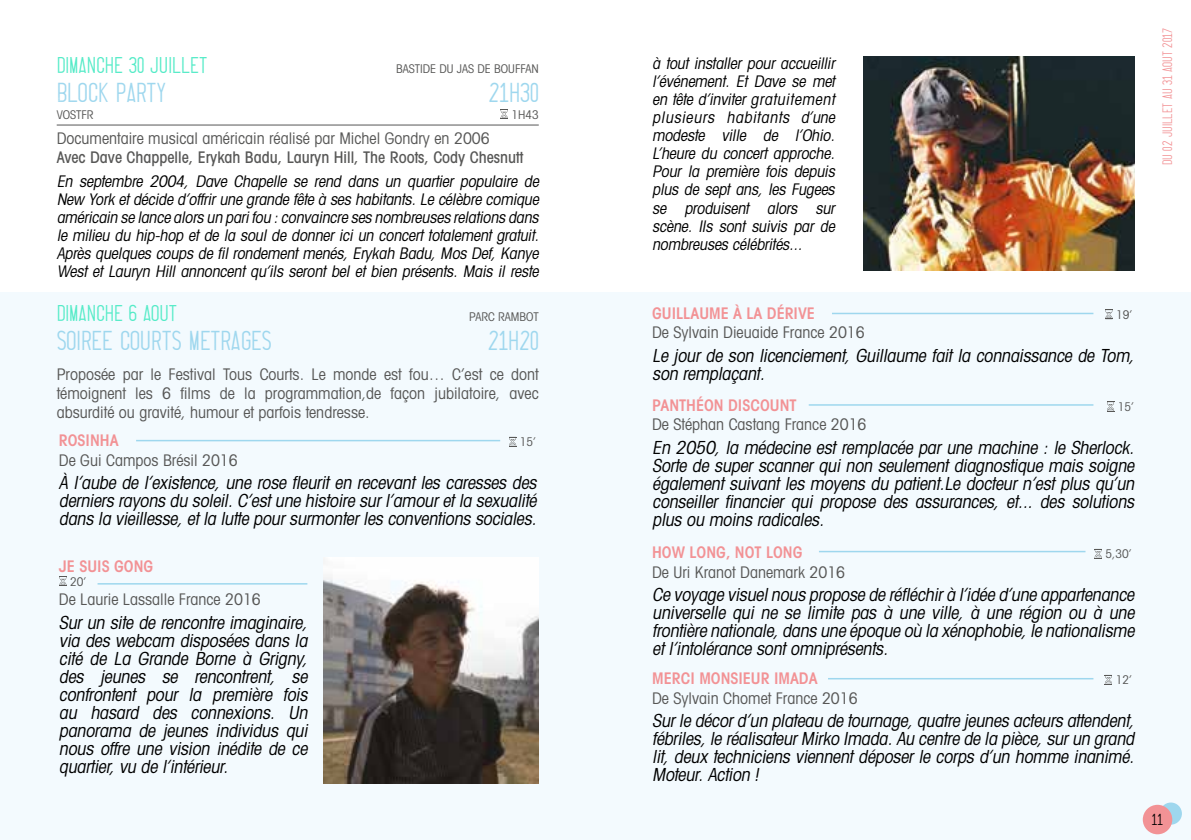
<style>
.page{position:relative;width:1191px;height:840px;background:#fff}
.page>*{position:absolute;margin:0;border:0;box-sizing:border-box;transform-origin:0 0}
.t1{font:24px "Thruster";color:#9ed7ee}
.t2{font:20px "Thruster";color:#54ebc7}
.t3{font:italic condensed 18px/18px "Avant Garde";letter-spacing:-.01em;color:#000;text-align:justify}
.t4{font:italic condensed 16px/18px "Avant Garde";color:#000;text-align:justify}
.t5{font:condensed 16px/19.2px "Avant Garde";color:#575756}
.t6{font:600 condensed 16px "Avant Garde";color:#f29295}
.t7{font:500 condensed 16px "Avant Garde";color:#575756}
.t8{font:14px "Thruster";color:#000}
.t9{font:condensed 12px "Avant Garde";color:#575756}
.t10{font:12px "Thruster";color:#f29295}
</style>
<div class="page">
<div style="left:0;top:292px;width:595px;height:547px;background:#f3fafe"></div>
<div style="left:595px;top:292px;width:596px;height:547px;background:#f3fafe"></div>
<div style="left:1159px;top:802px;width:22px;height:22px;background:#9ed7ee;border-radius:50%"></div>
<div style="left:1142px;top:804px;width:30px;height:29px;background:#f29295;border-radius:50%"></div>
<img style="left:863px;top:57px;width:271px;height:213px">
<hr style="left:57px;top:124px;width:482px;height:1px;background:#575756">
<svg style="left:500px;top:109px;width:8px;height:10px"></svg>
<svg style="left:1105px;top:309px;width:7px;height:10px"></svg>
<svg style="left:1107px;top:401px;width:7px;height:10px"></svg>
<svg style="left:59px;top:576px;width:8px;height:10px"></svg>
<svg style="left:509px;top:436px;width:7px;height:10px"></svg>
<svg style="left:1094px;top:548px;width:8px;height:10px"></svg>
<svg style="left:1104px;top:674px;width:8px;height:10px"></svg>
<hr style="left:136px;top:439px;width:364px;height:2px;background:#9ed7ee">
<hr style="left:819px;top:550px;width:266px;height:2px;background:#9ed7ee">
<hr style="left:828px;top:677px;width:265px;height:2px;background:#9ed7ee">
<hr style="left:808px;top:404px;width:285px;height:1px;background:#9ed7ee">
<hr style="left:832px;top:312px;width:261px;height:2px;background:#9ed7ee">
<hr style="left:98px;top:582px;width:209px;height:2px;background:#9ed7ee">
<img style="left:323px;top:557px;width:216px;height:225px">
<p class="t2" style="left:57px;top:56px;width:152px">DIMANCHE 30 JUILLET</p>
<p class="t9" style="left:396px;top:61px;width:144px">BASTIDE DU JAS DE BOUFFAN</p>
<h1 class="t1" style="left:57px;top:82px;width:111px">BLOCK PARTY</h1>
<h1 class="t1" style="left:489px;top:82px;width:51px">21H30</h1>
<p class="t9" style="left:57px;top:107px;width:38px">VOSTFR</p>
<p class="t9" style="left:511px;top:107px;width:29px">1H43</p>
<p class="t5" style="left:57px;top:128px;width:434px">Documentaire musical américain réalisé par Michel Gondry en 2006</p>
<p class="t7" style="left:57px;top:147px;width:468px">Avec Dave Chappelle, Erykah Badu, Lauryn Hill, The Roots, Cody Chesnutt</p>
<p class="t4" style="left:57px;top:171px;width:487px">En septembre 2004, Dave Chapelle se rend dans un quartier populaire de New York etdécide d’offrirune grande fête à ses habitants.Le célèbre comique américain se lance alors un parifou :convaincre ses nombreuses relations dans le milieu du hip-hop et de la soul de donner ici un concert totalement gratuit.<br>Après quelques coups de fil rondement menés, Erykah Badu, Mos Def, Kanye West et Lauryn Hill annoncent qu’ils seront bel et bien présents. Mais il reste</p>
<p class="t2" style="left:57px;top:305px;width:122px">DIMANCHE 6 AOUT</p>
<p class="t9" style="left:469px;top:309px;width:71px">PARC RAMBOT</p>
<h1 class="t1" style="left:57px;top:330px;width:216px">SOIREE COURTS METRAGES</h1>
<h1 class="t1" style="left:488px;top:330px;width:52px">21H20</h1>
<p class="t4" style="left:652px;top:54px;width:187px">à tout installer pour accueillir l’événement. Et Dave se met en tête d’inviter gratuitement plusieurs habitants d’une modeste ville de l’Ohio.<br>L’heure du concert approche.<br>Pour la première fois depuis plus de sept ans, les Fugees se produisent alors sur scène. Ils sont suivis par de nombreuses célébrités...</p>
<p class="t6" style="left:652px;top:303px;width:164px">GUILLAUME À LA DÉRIVE</p>
<p class="t9" style="left:1116px;top:307px;width:18px">19’</p>
<p class="t5" style="left:652px;top:322px;width:214px">De Sylvain Dieuaide France 2016</p>
<p class="t3" style="left:652px;top:346px;width:487px">Le jour de son licenciement, Guillaume fait la connaissance de Tom,</p>
<p class="t5" style="left:57px;top:363px;width:483px">Proposée par le Festival Tous Courts. Le monde est fou… C’est ce dont</p>
<p class="t3" style="left:652px;top:364px;width:118px">son remplaçant.</p>
<p class="t5" style="left:57px;top:383px;width:483px">témoignent les 6 films de la programmation,de façon jubilatoire, avec absurdité ou gravité, humour et parfois tendresse.</p>
<p class="t6" style="left:652px;top:395px;width:146px">PANTHÉON DISCOUNT</p>
<p class="t9" style="left:1117px;top:399px;width:18px">15’</p>
<p class="t5" style="left:652px;top:414px;width:216px">De Stéphan Castang France 2016</p>
<p class="t3" style="left:652px;top:438px;width:487px">En 2050, la médecine est remplacée par une machine : le Sherlock.<br>Sorte de super scanner qui non seulement diagnostique mais soigne également suivant les moyens du patient.Le docteur n’est plus qu’un conseiller financier qui propose des assurances, et... des solutions plus ou moins radicales.</p>
<p class="t6" style="left:59px;top:555px;width:96px">JE SUIS GONG</p>
<p class="t9" style="left:70px;top:574px;width:18px">20’</p>
<p class="t5" style="left:59px;top:589px;width:203px">De Laurie Lassalle France 2016</p>
<p class="t3" style="left:59px;top:612px;width:254px">Sur un site de rencontre imaginaire, via des webcam disposées dans la cité de La Grande Borne à Grigny, des jeunes se rencontrent, se confrontent pour la première fois au hasard des connexions. Un panorama de jeunes individus qui nous offre une vision inédite de ce quartier,vu de l’intérieur.</p>
<p class="t6" style="left:59px;top:430px;width:61px">ROSINHA</p>
<p class="t9" style="left:520px;top:434px;width:18px">15’</p>
<p class="t5" style="left:59px;top:449px;width:180px">De Gui Campos Brésil 2016</p>
<p class="t3" style="left:59px;top:473px;width:483px">À l’aube de l’existence, une rose fleurit en recevant les caresses des derniers rayons du soleil.C’estune histoire surl’amouretla sexualité dans la vieillesse,etla lutte poursurmonterles conventions sociales.</p>
<p class="t6" style="left:652px;top:542px;width:152px">HOW LONG, NOT LONG</p>
<p class="t9" style="left:1105px;top:546px;width:28px">5,30’</p>
<p class="t5" style="left:652px;top:561px;width:194px">De Uri Kranot Danemark 2016</p>
<p class="t3" style="left:652px;top:585px;width:487px">Ce voyage visuelnous propose de réfléchirà l’idée d’une appartenance universelle qui ne se limite pas à une ville, à une région ou à une frontière nationale,dans une époque où la xénophobie,le nationalisme etl’intolérance sontomniprésents.</p>
<p class="t6" style="left:652px;top:668px;width:167px">MERCI MONSIEUR IMADA</p>
<p class="t9" style="left:1115px;top:672px;width:18px">12’</p>
<p class="t5" style="left:652px;top:687px;width:207px">De Sylvain Chomet France 2016</p>
<p class="t3" style="left:652px;top:711px;width:487px">Surle décord’un plateau de tournage,quatre jeunes acteurs attendent, fébriles,le réalisateurMirko Imada.Au centre de la pièce,surun grand lit, deux techniciens viennent déposer le corps d’un homme inanimé.<br>Moteur.Action !</p>
<p class="t10" style="left:1162px;top:165px;width:138px;rotate:-90deg">DU 02 JUILLET AU 31 AOUT 2017</p>
<p class="t8" style="left:1151px;top:813px;width:13px">11</p>
</div>
